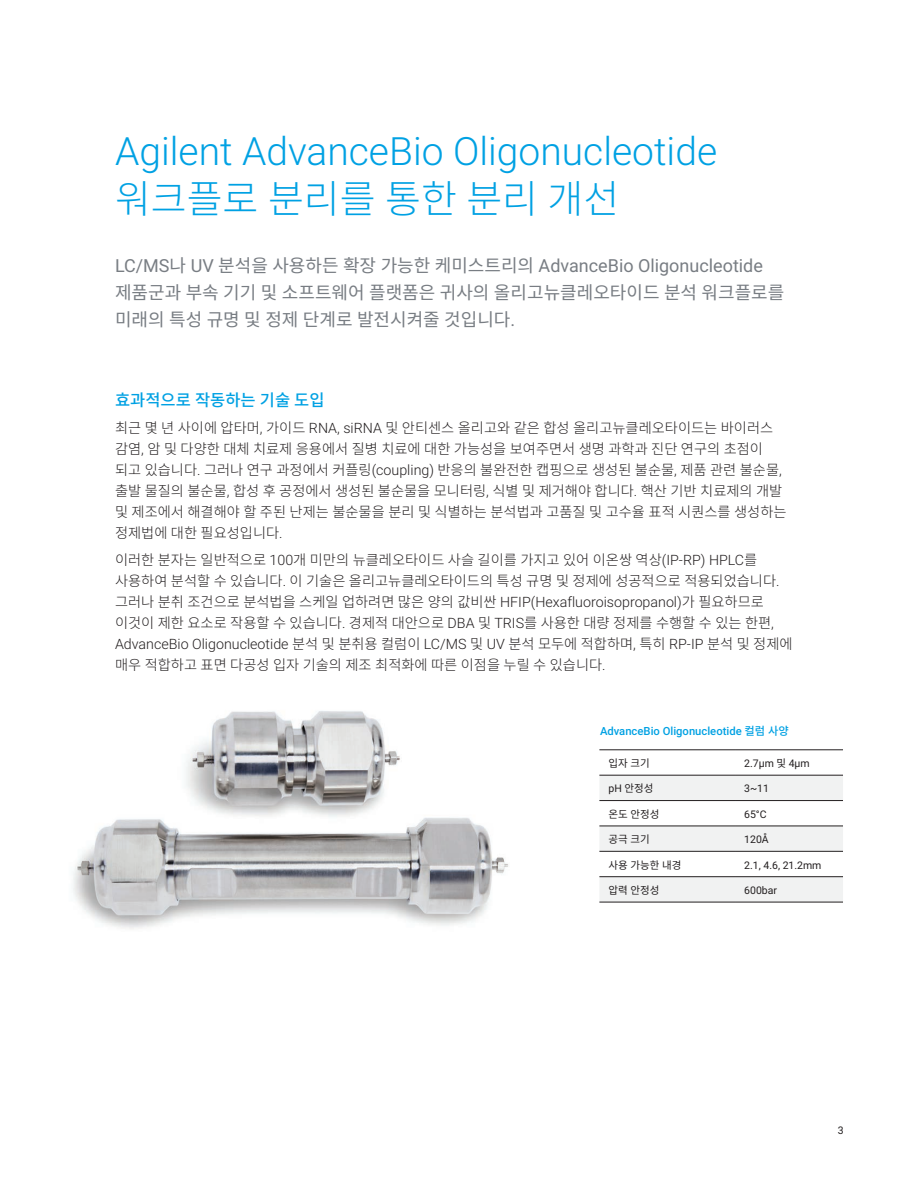
<style>
.page{position:relative;width:918px;height:1188px;background:#fff}
.page>*{position:absolute;margin:0;border:0;box-sizing:border-box;transform-origin:0 0}
.t1{font:300 39px "Roboto";color:#00a1e3}
.t2{font:300 39px "Noto Sans CJ Kkr";color:#00a1e3}
.t3{font:18px/27px "Noto Sans CJ Kkr";color:#787d83}
.t4{font:18px "Roboto";color:#787d83}
.t5{font:500 16.5px "Noto Sans CJ Kkr";color:#00a1e3}
.t6{font:300 14.25px/21px "Noto Sans CJ Kkr";color:#231f20}
.t7{font:300 14.25px "Roboto";color:#231f20}
.t8{font:500 11.25px "Roboto";color:#00a1e3}
.t9{font:10.5px "Roboto";color:#231f20}
.t10{font:10.5px "Noto Sans CJ Kkr";color:#231f20}
.s1{font-family:"Noto Sans CJ Kkr"}
.s2{font-family:"Roboto"}
</style>
<div class="page">
<img style="left:73px;top:711px;width:435px;height:218px">
<svg style="left:599px;top:776px;width:244px;height:126px"></svg>
<hr style="left:599px;top:800px;width:136px;height:1px;background:#231f20">
<hr style="left:599px;top:876px;width:136px;height:1px;background:#231f20">
<hr style="left:735px;top:876px;width:108px;height:1px;background:#231f20">
<hr style="left:599px;top:902px;width:136px;height:1px;background:#231f20">
<hr style="left:735px;top:902px;width:108px;height:1px;background:#231f20">
<hr style="left:735px;top:800px;width:108px;height:1px;background:#231f20">
<hr style="left:599px;top:826px;width:136px;height:1px;background:#231f20">
<hr style="left:735px;top:826px;width:108px;height:1px;background:#231f20">
<hr style="left:599px;top:851px;width:136px;height:1px;background:#231f20">
<hr style="left:735px;top:851px;width:108px;height:1px;background:#231f20">
<hr style="left:599px;top:750px;width:136px;height:1px;background:#231f20">
<hr style="left:735px;top:750px;width:108px;height:1px;background:#231f20">
<hr style="left:599px;top:775px;width:136px;height:1px;background:#231f20">
<hr style="left:735px;top:775px;width:108px;height:1px;background:#231f20">
<h1 class="t1" style="left:115px;top:123px;width:604px">Agilent AdvanceBio Oligonucleotide</h1>
<h1 class="t2" style="left:115px;top:176px;width:506px">워크플로 분리를 통한 분리 개선</h1>
<p class="t4" style="left:115px;top:253px;width:649px">LC/MS<span class="s1">나</span> UV <span class="s1">분석을 사용하든 확장 가능한 케미스트리의</span> AdvanceBio Oligonucleotide</p>
<p class="t3" style="left:115px;top:279px;width:671px">제품군과 부속 기기 및 소프트웨어 플랫폼은 귀사의 올리고뉴클레오타이드 분석 워크플로를 미래의 특성 규명 및 정제 단계로 발전시켜줄 것입니다<span class="s2">.</span></p>
<p class="t5" style="left:115px;top:390px;width:211px">효과적으로 작동하는 기술 도입</p>
<p class="t6" style="left:115px;top:417px;width:673px">최근 몇 년 사이에 압타머<span class="s2">,</span> 가이드 <span class="s2">RNA, siRNA</span> 및 안티센스 올리고와 같은 합성 올리고뉴클레오타이드는 바이러스 감염<span class="s2">,</span> 암 및 다양한 대체 치료제 응용에서 질병 치료에 대한 가능성을 보여주면서 생명 과학과 진단 연구의 초점이 되고 있습니다<span class="s2">.</span> 그러나 연구 과정에서 커플링<span class="s2">(coupling)</span> 반응의 불완전한 캡핑으로 생성된 불순물<span class="s2">,</span> 제품 관련 불순물<span class="s2">, </span>출발 물질의 불순물<span class="s2">,</span> 합성 후 공정에서 생성된 불순물을 모니터링<span class="s2">,</span> 식별 및 제거해야 합니다<span class="s2">.</span> 핵산 기반 치료제의 개발 및 제조에서 해결해야 할 주된 난제는 불순물을 분리 및 식별하는 분석법과 고품질 및 고수율 표적 시퀀스를 생성하는 정제법에 대한 필요성입니다<span class="s2">.</span></p>
<p class="t6" style="left:115px;top:549px;width:666px">이러한 분자는 일반적으로 <span class="s2">100</span>개 미만의 뉴클레오타이드 사슬 길이를 가지고 있어 이온쌍 역상<span class="s2">(IP-RP) HPLC</span>를 사용하여 분석할 수 있습니다<span class="s2">.</span> 이 기술은 올리고뉴클레오타이드의 특성 규명 및 정제에 성공적으로 적용되었습니다<span class="s2">. </span>그러나 분취 조건으로 분석법을 스케일 업하려면 많은 양의 값비싼 <span class="s2">HFIP(Hexafluoroisopropanol)</span>가 필요하므로 이것이 제한 요소로 작용할 수 있습니다<span class="s2">.</span> 경제적 대안으로 <span class="s2">DBA</span> 및 <span class="s2">TRIS</span>를 사용한 대량 정제를 수행할 수 있는 한편<span class="s2">,</span></p>
<p class="t7" style="left:115px;top:634px;width:679px">AdvanceBio Oligonucleotide <span class="s1">분석 및 분취용 컬럼이</span> LC/MS <span class="s1">및</span> UV <span class="s1">분석 모두에 적합하며</span>, <span class="s1">특히</span> RP-IP <span class="s1">분석 및 정제에</span></p>
<p class="t6" style="left:115px;top:654px;width:492px">매우 적합하고 표면 다공성 입자 기술의 제조 최적화에 따른 이점을 누릴 수 있습니다<span class="s2">.</span></p>
<p class="t8" style="left:600px;top:723px;width:190px">AdvanceBio Oligonucleotide <span class="s1">컬럼 사양</span></p>
<p class="t10" style="left:609px;top:757px;width:43px">입자 크기</p>
<p class="t9" style="left:744px;top:756px;width:67px">2.7μm <span class="s1">및</span> 4μm</p>
<p class="t10" style="left:609px;top:783px;width:46px"><span class="s2">pH</span> 안정성</p>
<p class="t9" style="left:744px;top:781px;width:26px">3~11</p>
<p class="t10" style="left:609px;top:808px;width:52px">온도 안정성</p>
<p class="t9" style="left:744px;top:807px;width:24px">65°C</p>
<p class="t10" style="left:609px;top:833px;width:43px">공극 크기</p>
<p class="t9" style="left:744px;top:832px;width:26px">120Å</p>
<p class="t10" style="left:609px;top:859px;width:74px">사용 가능한 내경</p>
<p class="t9" style="left:744px;top:858px;width:79px">2.1, 4.6, 21.2mm</p>
<p class="t10" style="left:609px;top:884px;width:52px">압력 안정성</p>
<p class="t9" style="left:744px;top:883px;width:34px">600bar</p>
<p class="t9" style="left:838px;top:1123px;width:7px">3</p>
</div>
